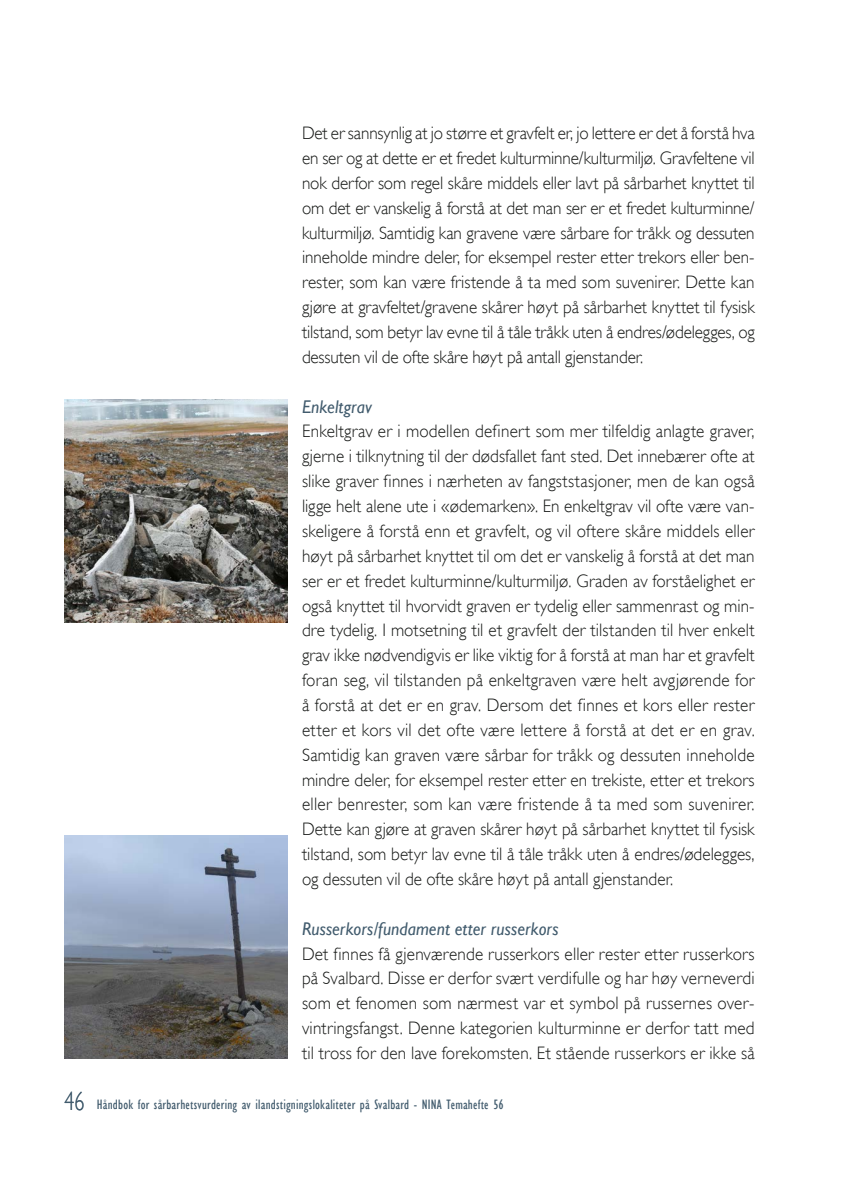
<style>
.page{position:relative;width:844px;height:1191px;background:#fff}
.page>*{position:absolute;margin:0;border:0;box-sizing:border-box;transform-origin:0 0}
.overskrift_4_2013{font:italic 18.38px "Gill Sans";letter-spacing:.005em;color:#415b6d;scale:.95 1}
.brødtekst_2013{font:300 18.03px/24.8px "Gill Sans";letter-spacing:.005em;color:#151715;text-align:justify;scale:.95 1}
.t1{font:condensed 14px "Gill Sans";letter-spacing:.015em;color:#415b6d}
.s1{font-weight:300;font-stretch:normal;font-size:26.25px}
</style>
<div class="page">
<img style="left:64px;top:835px;width:224px;height:223px">
<img style="left:64px;top:399px;width:224px;height:224px">
<p class="brødtekst_2013" style="left:302px;top:121px;width:478px">Det er sannsynlig at jo større et gravfelt er, jo lettere er det å forstå hva en ser og at dette er et fredet kulturminne/kulturmiljø. Gravfeltene vil nok derfor som regel skåre middels eller lavt på sårbarhet knyttet til om det er vanskelig å forstå at det man ser er et fredet kulturminne/ kulturmiljø. Samtidig kan gravene være sårbare for tråkk og dessuten inneholde mindre deler, for eksempel rester etter trekors eller ben&shy;rester, som kan være fristende å ta med som suvenirer. Dette kan gjøre at gravfeltet/gravene skårer høyt på sårbarhet knyttet til fysisk tilstand, som betyr lav evne til å tåle tråkk uten å endres/ødelegges, og dessuten vil de ofte skåre høyt på antall gjenstander.</p>
<p class="overskrift_4_2013" style="left:302px;top:396px;width:75px">Enkeltgrav</p>
<p class="brødtekst_2013" style="left:302px;top:419px;width:478px">Enkeltgrav er i modellen definert som mer tilfeldig anlagte graver, gjerne i tilknytning til der dødsfallet fant sted. Det innebærer ofte at slike graver finnes i nærheten av fangststasjoner, men de kan også ligge helt alene ute i «ødemarken». En enkeltgrav vil ofte være van&shy;skeligere å forstå enn et gravfelt, og vil oftere skåre middels eller høyt på sårbarhet knyttet til om det er vanskelig å forstå at det man ser er et fredet kulturminne/kulturmiljø. Graden av forståelighet er også knyttet til hvorvidt graven er tydelig eller sammenrast og min&shy;dre tydelig. I motsetning til et gravfelt der tilstanden til hver enkelt grav ikke nødvendigvis er like viktig for å forstå at man har et gravfelt foran seg, vil tilstanden på enkeltgraven være helt avgjørende for å forstå at det er en grav. Dersom det finnes et kors eller rester etter et kors vil det ofte være lettere å forstå at det er en grav.<br>Samtidig kan graven være sårbar for tråkk og dessuten inneholde mindre deler, for eksempel rester etter en trekiste, etter et trekors eller benrester, som kan være fristende å ta med som suvenirer.<br>Dette kan gjøre at graven skårer høyt på sårbarhet knyttet til fysisk tilstand, som betyr lav evne til å tåle tråkk uten å endres/ødelegges, og dessuten vil de ofte skåre høyt på antall gjenstander.</p>
<p class="overskrift_4_2013" style="left:302px;top:917px;width:271px">Russerkors/fundament etter russerkors</p>
<p class="brødtekst_2013" style="left:302px;top:941px;width:478px">Det finnes få gjenværende russerkors eller rester etter russerkors på Svalbard. Disse er derfor svært verdifulle og har høy verneverdi som et fenomen som nærmest var et symbol på russernes over&shy;vintringsfangst. Denne kategorien kulturminne er derfor tatt med til tross for den lave forekomsten. Et stående russerkors er ikke så</p>
<p class="t1" style="left:64px;top:1096px;width:440px"><span class="s1">46</span> Håndbok for sårbarhetsvurdering av ilandstigningslokaliteter på Svalbard - NINA Temahefte 56</p>
</div>
